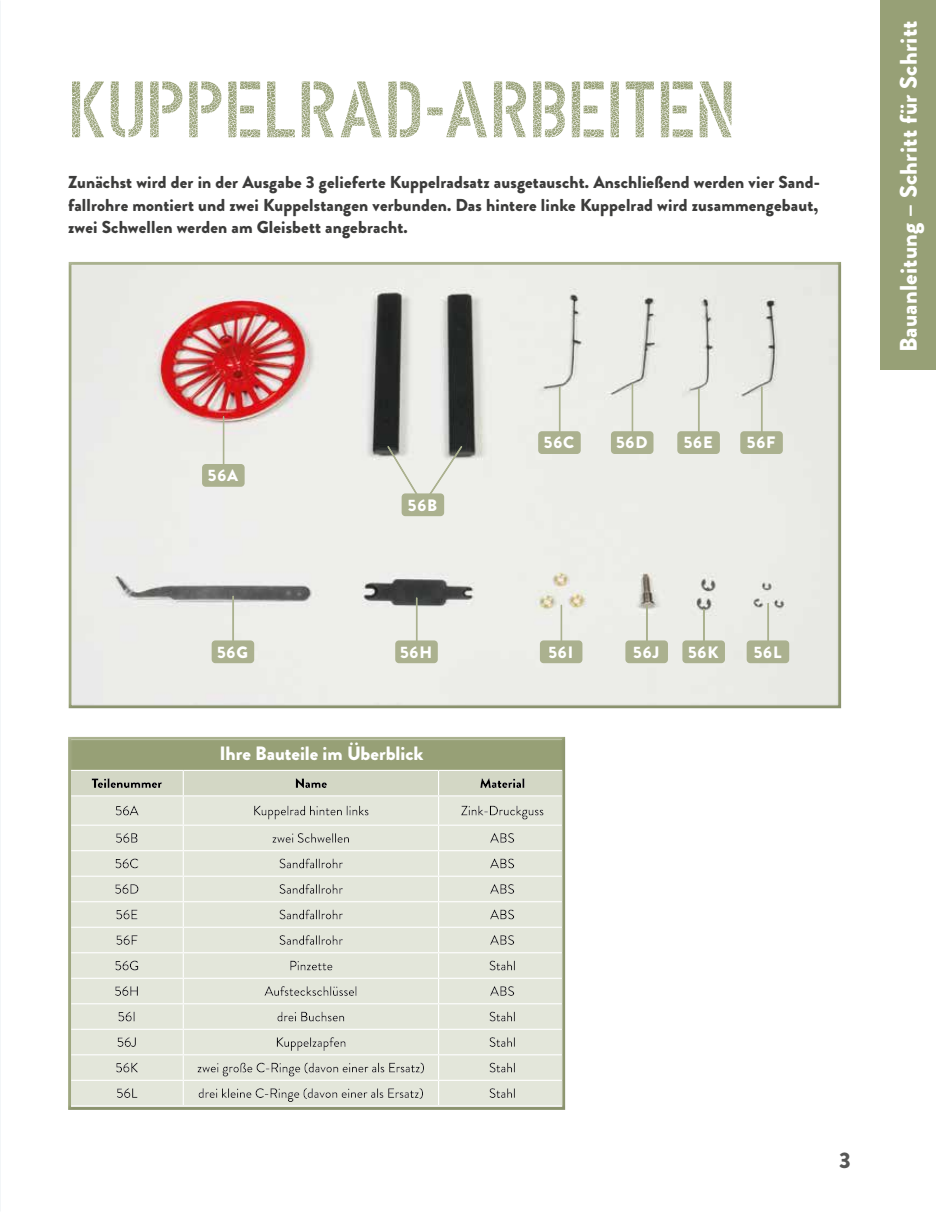
<style>
.page{position:relative;width:936px;height:1212px;background:#fff}
.page>*{position:absolute;margin:0;border:0;box-sizing:border-box;transform-origin:0 0}
.t1{font:79.8px "DIN Schablonierschrift Cracked";letter-spacing:-.015em;color:#97a076}
.t2{font:900 24px "Brandon Grotesque";letter-spacing:.01em;color:#fff}
.t3{font:900 22.5px "Brandon Grotesque";color:#575756}
.t4{font:900 19.35px "Brandon Grotesque";color:#fff}
.t5{font:900 17.25px/22.6px "Brandon Grotesque";letter-spacing:.01em;color:#3c3c3b;text-align:justify}
.t6{font:900 16.5px "Brandon Grotesque";letter-spacing:.055em;color:#fff}
</style>
<div class="page">
<div style="left:880px;top:0;width:55px;height:369px;background:#97a076"></div>
<div style="left:68px;top:736px;width:499px;height:374px;background:#3c3c3b;opacity:.15"></div>
<div style="left:68px;top:261px;width:775px;height:449px;background:#3c3c3b;opacity:.15"></div>
<hr style="left:222px;top:416px;width:4px;height:62px;background:#000;opacity:.3">
<div style="left:203px;top:465px;width:41px;height:21px;background:#abb18f;border-radius:3px"></div>
<div style="left:202px;top:464px;width:42px;height:23px;border:2px solid #abb18f;border-radius:3px"></div>
<hr style="left:558px;top:386px;width:4px;height:59px;background:#000;opacity:.3">
<div style="left:539px;top:432px;width:41px;height:21px;background:#abb18f;border-radius:3px"></div>
<div style="left:538px;top:431px;width:42px;height:23px;border:2px solid #abb18f;border-radius:3px"></div>
<hr style="left:415px;top:597px;width:4px;height:58px;background:#000;opacity:.3">
<div style="left:396px;top:641px;width:41px;height:21px;background:#abb18f;border-radius:3px"></div>
<div style="left:395px;top:640px;width:43px;height:23px;border:2px solid #abb18f;border-radius:3px"></div>
<hr style="left:231px;top:595px;width:3px;height:60px;background:#fff;opacity:.19">
<hr style="left:232px;top:595px;width:4px;height:60px;background:#000;opacity:.3">
<div style="left:212px;top:641px;width:41px;height:21px;background:#abb18f;border-radius:3px"></div>
<div style="left:212px;top:640px;width:42px;height:23px;border:2px solid #abb18f;border-radius:3px"></div>
<hr style="left:559px;top:604px;width:3px;height:51px;background:#eeefea">
<hr style="left:560px;top:604px;width:4px;height:51px;background:#000;opacity:.3">
<div style="left:540px;top:641px;width:41px;height:21px;background:#abb18f;border-radius:3px"></div>
<div style="left:540px;top:640px;width:42px;height:23px;border:2px solid #abb18f;border-radius:3px"></div>
<div style="left:402px;top:494px;width:41px;height:21px;background:#abb18f;border-radius:3px"></div>
<div style="left:401px;top:493px;width:43px;height:23px;border:2px solid #abb18f;border-radius:3px"></div>
<svg style="left:386px;top:444px;width:78px;height:57px;background:#d9dad2"></svg>
<hr style="left:630px;top:383px;width:3px;height:63px;background:#fff;opacity:.19">
<hr style="left:631px;top:383px;width:4px;height:62px;background:#000;opacity:.3">
<div style="left:611px;top:432px;width:41px;height:21px;background:#abb18f;border-radius:3px"></div>
<div style="left:611px;top:431px;width:42px;height:23px;border:2px solid #abb18f;border-radius:3px"></div>
<hr style="left:697px;top:387px;width:4px;height:59px;background:#000;opacity:.3">
<div style="left:678px;top:432px;width:41px;height:21px;background:#abb18f;border-radius:3px"></div>
<div style="left:677px;top:431px;width:42px;height:23px;border:2px solid #abb18f;border-radius:3px"></div>
<hr style="left:760px;top:386px;width:4px;height:59px;background:#000;opacity:.3">
<div style="left:741px;top:432px;width:41px;height:21px;background:#abb18f;border-radius:3px"></div>
<div style="left:740px;top:431px;width:42px;height:23px;border:2px solid #abb18f;border-radius:3px"></div>
<hr style="left:645px;top:604px;width:4px;height:51px;background:#000;opacity:.3">
<div style="left:626px;top:641px;width:41px;height:21px;background:#abb18f;border-radius:3px"></div>
<div style="left:625px;top:640px;width:43px;height:23px;border:2px solid #abb18f;border-radius:3px"></div>
<hr style="left:702px;top:607px;width:2px;height:48px;background:#fff;opacity:.19">
<hr style="left:703px;top:607px;width:3px;height:48px;background:#000;opacity:.3">
<div style="left:683px;top:641px;width:41px;height:21px;background:#abb18f;border-radius:3px"></div>
<div style="left:682px;top:640px;width:43px;height:23px;border:2px solid #abb18f;border-radius:3px"></div>
<hr style="left:766px;top:601px;width:3px;height:54px;background:#eaebe6">
<hr style="left:767px;top:601px;width:3px;height:54px;background:#000;opacity:.3">
<div style="left:747px;top:641px;width:41px;height:21px;background:#abb18f;border-radius:3px"></div>
<div style="left:746px;top:640px;width:43px;height:23px;border:2px solid #abb18f;border-radius:3px"></div>
<h1 class="t1" style="left:68px;top:35px;width:669px">KUPPELRAD-ARBEITEN</h1>
<p class="t5" style="left:68px;top:171px;width:753px">Zunächst wird der in der Ausgabe 3 gelieferte Kuppelradsatz ausgetauscht. Anschließend werden vier Sand&shy;fallrohre montiert und zwei Kuppelstangen verbunden. Das hintere linke Kuppelrad wird zusammengebaut, zwei Schwellen werden am Gleisbett angebracht.</p>
<p class="t6" style="left:208px;top:464px;width:32px">56A</p>
<p class="t6" style="left:408px;top:493px;width:31px">56B</p>
<p class="t6" style="left:544px;top:431px;width:32px">56C</p>
<p class="t6" style="left:616px;top:431px;width:33px">56D</p>
<p class="t6" style="left:683px;top:431px;width:31px">56E</p>
<p class="t6" style="left:746px;top:431px;width:30px">56F</p>
<p class="t6" style="left:217px;top:640px;width:32px">56G</p>
<p class="t6" style="left:400px;top:640px;width:34px">56H</p>
<p class="t6" style="left:548px;top:640px;width:26px">56I</p>
<p class="t4" style="left:219px;top:740px;width:205px">Ihre Bauteile im Überblick</p>
<p class="t6" style="left:633px;top:640px;width:28px">56J</p>
<p class="t6" style="left:688px;top:640px;width:32px">56K</p>
<p class="t6" style="left:753px;top:640px;width:29px">56L</p>
<h2 class="t2" style="left:891px;top:352px;width:333px;rotate:-90deg">Bauanleitung – Schritt für Schritt</h2>
<h3 class="t3" style="left:839px;top:1144px;width:13px">3</h3>
</div>
